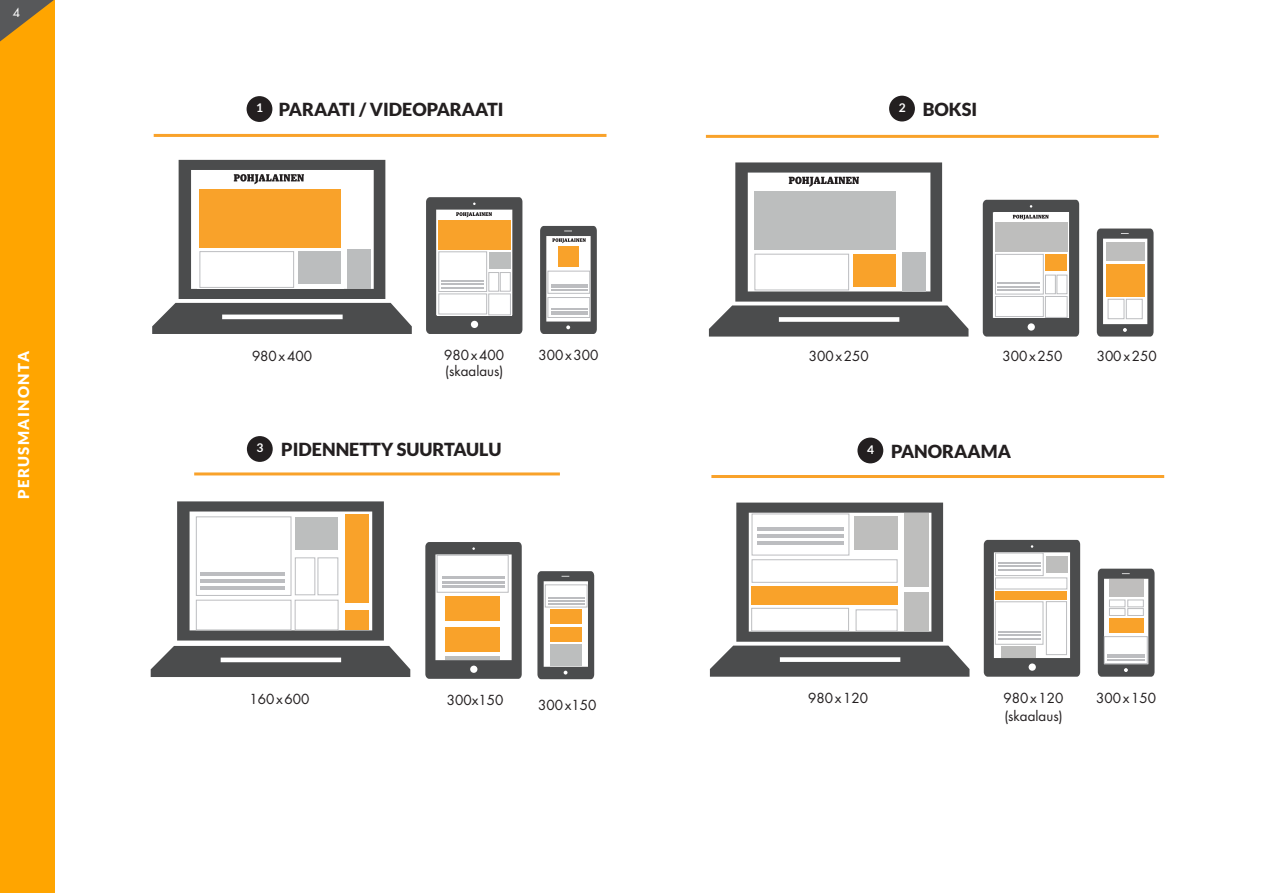
<style>
.page{position:relative;width:1263px;height:893px;background:#fff}
.page>*{position:absolute;margin:0;border:0;box-sizing:border-box;transform-origin:0 0}
.t1{font:900 18px "Lato";color:#231f20}
.t2{font:900 15px "Lato";letter-spacing:.1em;color:#fff}
.t3{font:13.5px/16.2px "Futura";color:#231f20}
.t4{font:12px "Futura";color:#fff}
.t5{font:700 12px "Lato";color:#fff}
</style>
<div class="page">
<div style="left:0;top:0;width:54px;height:893px;background:#ffa500"></div>
<svg style="left:0;top:0;width:54px;height:42px"></svg>
<hr style="left:194px;top:472px;width:366px;height:3px;background:#f9a22a">
<hr style="left:706px;top:135px;width:453px;height:3px;background:#f9a22a">
<div style="left:889px;top:96px;width:26px;height:25px;background:#231f20;border-radius:50%"></div>
<hr style="left:154px;top:134px;width:452px;height:3px;background:#f9a22a">
<div style="left:247px;top:96px;width:25px;height:26px;background:#231f20;border-radius:50%"></div>
<svg style="left:152px;top:160px;width:260px;height:174px"></svg>
<svg style="left:426px;top:197px;width:96px;height:137px"></svg>
<svg style="left:540px;top:226px;width:57px;height:108px"></svg>
<svg style="left:548px;top:297px;width:42px;height:21px"></svg>
<hr style="left:551px;top:313px;width:36px;height:2px;background:#bcbdc0">
<hr style="left:551px;top:311px;width:36px;height:1px;background:#bcbdc0">
<hr style="left:551px;top:308px;width:36px;height:1px;background:#bcbdc0">
<svg style="left:1097px;top:229px;width:56px;height:108px"></svg>
<svg style="left:709px;top:162px;width:259px;height:175px"></svg>
<svg style="left:983px;top:200px;width:96px;height:137px"></svg>
<div style="left:1126px;top:299px;width:16px;height:20px;border:1px solid #bcbdc0"></div>
<div style="left:1106px;top:242px;width:38px;height:19px;background:#bebebd"></div>
<div style="left:1106px;top:264px;width:38px;height:33px;background:#f9a22a"></div>
<div style="left:1108px;top:299px;width:16px;height:20px;border:1px solid #bcbdc0"></div>
<div style="left:247px;top:436px;width:26px;height:26px;background:#231f20;border-radius:50%"></div>
<hr style="left:711px;top:475px;width:453px;height:3px;background:#f9a22a">
<svg style="left:710px;top:503px;width:259px;height:174px"></svg>
<svg style="left:1098px;top:569px;width:56px;height:108px"></svg>
<svg style="left:984px;top:540px;width:96px;height:137px"></svg>
<div style="left:751px;top:587px;width:146px;height:18px;background:#f9a22a"></div>
<div style="left:904px;top:513px;width:24px;height:74px;background:#bebebd"></div>
<div style="left:751px;top:608px;width:98px;height:23px;border:1px solid #bcbdc0"></div>
<div style="left:751px;top:513px;width:98px;height:43px;border:1px solid #bcbdc0"></div>
<hr style="left:757px;top:541px;width:86px;height:4px;background:#bcbdc0">
<hr style="left:757px;top:534px;width:86px;height:4px;background:#bcbdc0">
<hr style="left:757px;top:527px;width:86px;height:3px;background:#bcbdc0">
<div style="left:855px;top:609px;width:42px;height:22px;border:1px solid #bcbdc0"></div>
<div style="left:854px;top:516px;width:43px;height:34px;background:#bebebd"></div>
<div style="left:751px;top:559px;width:146px;height:24px;border:1px solid #bcbdc0"></div>
<div style="left:904px;top:593px;width:24px;height:38px;background:#bebebd"></div>
<div style="left:1109px;top:619px;width:35px;height:14px;background:#f9a22a"></div>
<div style="left:1127px;top:608px;width:16px;height:8px;border:1px solid #bcbdc0"></div>
<div style="left:1127px;top:600px;width:16px;height:7px;border:1px solid #bcbdc0"></div>
<div style="left:1109px;top:580px;width:35px;height:17px;background:#bfbebd"></div>
<div style="left:1104px;top:636px;width:43px;height:28px;background:#fff;border:1px solid #bcbdc0"></div>
<hr style="left:1107px;top:659px;width:38px;height:2px;background:#bcbdc0">
<hr style="left:1107px;top:657px;width:38px;height:1px;background:#bcbdc0">
<hr style="left:1107px;top:654px;width:38px;height:1px;background:#bcbdc0">
<div style="left:1109px;top:608px;width:16px;height:8px;border:1px solid #bcbdc0"></div>
<div style="left:1109px;top:600px;width:16px;height:7px;border:1px solid #bcbdc0"></div>
<div style="left:995px;top:591px;width:72px;height:9px;background:#f9a22a"></div>
<div style="left:995px;top:602px;width:48px;height:42px;border:1px solid #bcbdc0"></div>
<hr style="left:998px;top:638px;width:42px;height:2px;background:#bcbdc0">
<hr style="left:998px;top:634px;width:42px;height:2px;background:#bcbdc0">
<hr style="left:998px;top:631px;width:42px;height:2px;background:#bcbdc0">
<div style="left:995px;top:553px;width:48px;height:23px;border:1px solid #bcbdc0"></div>
<hr style="left:998px;top:569px;width:42px;height:1px;background:#bcbdc0">
<hr style="left:998px;top:565px;width:42px;height:2px;background:#bcbdc0">
<hr style="left:998px;top:562px;width:42px;height:1px;background:#bcbdc0">
<div style="left:1046px;top:601px;width:21px;height:54px;border:1px solid #bcbdc0"></div>
<div style="left:1002px;top:647px;width:34px;height:11px;background:#bebebd"></div>
<div style="left:1046px;top:557px;width:21px;height:16px;background:#bebebd"></div>
<div style="left:995px;top:578px;width:72px;height:11px;border:1px solid #bcbdc0"></div>
<div style="left:857px;top:438px;width:26px;height:25px;background:#231f20;border-radius:50%"></div>
<svg style="left:151px;top:646px;width:259px;height:31px;background:#626364"></svg>
<svg style="left:177px;top:501px;width:207px;height:139px"></svg>
<div style="left:345px;top:515px;width:24px;height:88px;background:#f9a22a"></div>
<div style="left:345px;top:610px;width:24px;height:20px;background:#f9a22a"></div>
<div style="left:196px;top:516px;width:95px;height:80px;background:#fff;border:1px solid #bcbdc0"></div>
<hr style="left:200px;top:586px;width:85px;height:4px;background:#bcbdc0">
<hr style="left:200px;top:580px;width:85px;height:3px;background:#bcbdc0">
<hr style="left:200px;top:572px;width:85px;height:4px;background:#bcbdc0">
<div style="left:196px;top:600px;width:95px;height:30px;border:1px solid #bcbdc0"></div>
<div style="left:295px;top:600px;width:44px;height:30px;border:1px solid #bcbdc0"></div>
<div style="left:295px;top:517px;width:43px;height:33px;background:#bcbebe"></div>
<div style="left:295px;top:557px;width:20px;height:38px;background:#fff;border:1px solid #bcbdc0"></div>
<div style="left:317px;top:557px;width:21px;height:38px;background:#fff;border:1px solid #bcbdc0"></div>
<svg style="left:537px;top:571px;width:57px;height:108px"></svg>
<div style="left:550px;top:609px;width:32px;height:15px;background:#f9a22a"></div>
<div style="left:545px;top:585px;width:42px;height:22px;background:#fff;border:1px solid #bcbdc0"></div>
<hr style="left:548px;top:603px;width:37px;height:1px;background:#bcbdc0">
<hr style="left:548px;top:600px;width:37px;height:2px;background:#bcbdc0">
<hr style="left:548px;top:598px;width:37px;height:1px;background:#bcbdc0">
<div style="left:550px;top:627px;width:32px;height:15px;background:#f9a22a"></div>
<div style="left:550px;top:645px;width:32px;height:21px;background:#bcbebe"></div>
<svg style="left:425px;top:542px;width:97px;height:137px"></svg>
<div style="left:445px;top:596px;width:54px;height:25px;background:#f9a22a"></div>
<div style="left:437px;top:555px;width:71px;height:38px;background:#fff;border:1px solid #bcbdc0"></div>
<hr style="left:442px;top:585px;width:62px;height:2px;background:#bcbdc0">
<hr style="left:442px;top:581px;width:62px;height:2px;background:#bcbdc0">
<hr style="left:442px;top:576px;width:62px;height:3px;background:#bcbdc0">
<div style="left:445px;top:627px;width:54px;height:25px;background:#f9a22a"></div>
<hr style="left:445px;top:656px;width:54px;height:4px;background:#bcbebe">
<p class="t4" style="left:13px;top:5px;width:9px">4</p>
<p class="t2" style="left:15px;top:499px;width:150px;rotate:-90deg">PERUSMAINONTA</p>
<h1 class="t1" style="left:256px;top:99px;width:249px"><sup>1</sup> PARAATI / VIDEOPARAATI</h1>
<p class="t5" style="left:899px;top:101px;width:8px">2</p>
<h1 class="t1" style="left:923px;top:99px;width:56px">BOKSI</h1>
<p class="t3" style="left:252px;top:348px;width:61px">980x400</p>
<p class="t3" style="left:444px;top:347px;width:61px">980x400 (skaalaus)</p>
<p class="t3" style="left:538px;top:347px;width:61px">300x300</p>
<p class="t3" style="left:809px;top:348px;width:61px">300x250</p>
<p class="t3" style="left:1002px;top:348px;width:61px">300x250</p>
<p class="t3" style="left:1097px;top:348px;width:61px">300x250</p>
<h1 class="t1" style="left:257px;top:439px;width:247px"><sup>3</sup> PIDENNETTY SUURTAULU</h1>
<h1 class="t1" style="left:867px;top:440px;width:145px"><sup>4</sup> PANORAAMA</h1>
<p class="t3" style="left:249px;top:691px;width:61px">160x600</p>
<p class="t3" style="left:447px;top:692px;width:58px">300x150</p>
<p class="t3" style="left:538px;top:697px;width:60px">300x150</p>
<p class="t3" style="left:808px;top:690px;width:61px">980x120</p>
<p class="t3" style="left:1003px;top:689px;width:61px;line-height:18px">980x120 (skaalaus)</p>
<p class="t3" style="left:1096px;top:690px;width:61px">300x150</p>
</div>
